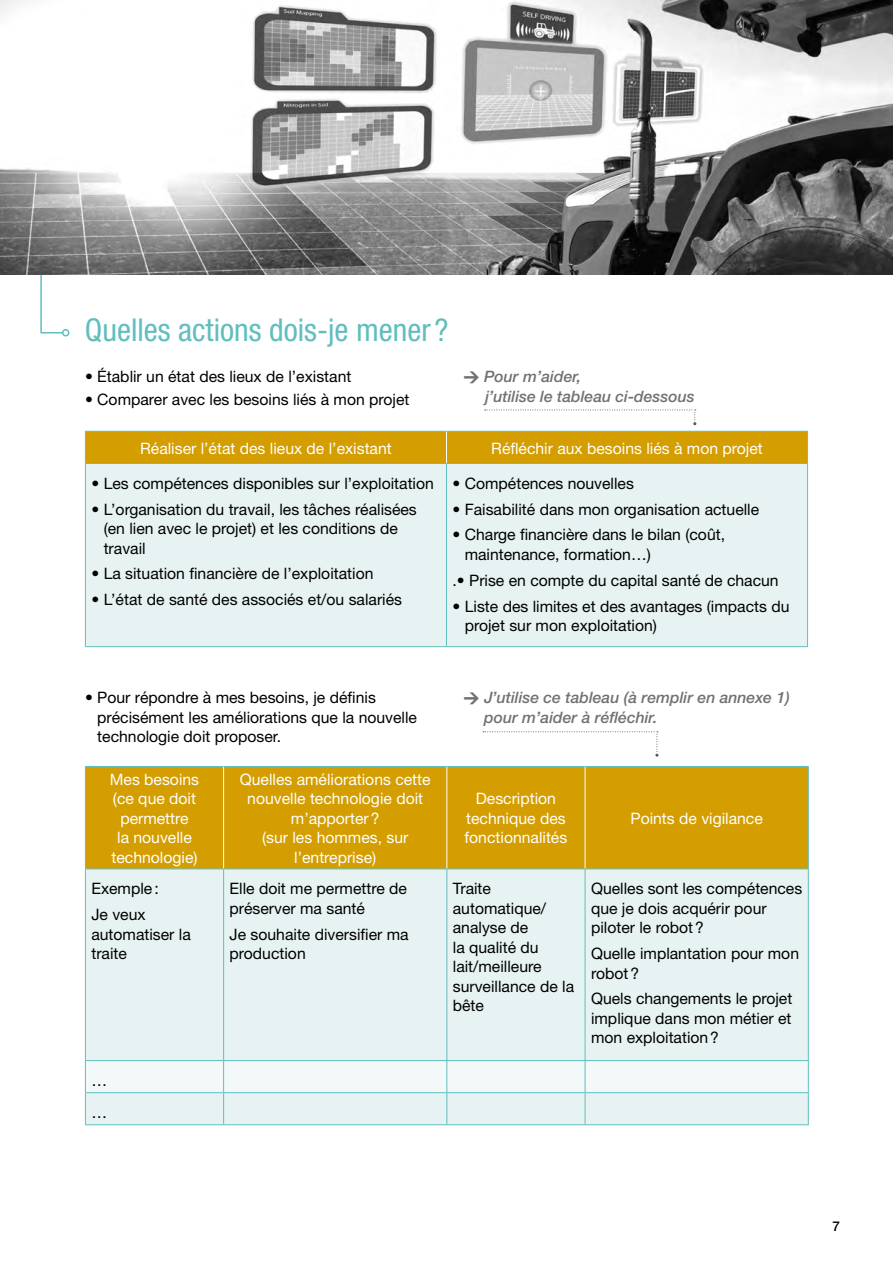
<style>
.page{position:relative;width:893px;height:1263px;background:#fff}
.page>*{position:absolute;margin:0;border:0;box-sizing:border-box;transform-origin:0 0}
.t1{font:condensed 31.5px "Helvetica Neue";color:#61bebe}
.t2{font:15.75px/19.5px "Helvetica Neue";color:#000}
.t3{font:15.75px/19.5px "Helvetica Neue";color:#fff;text-align:center}
.t4{font:italic 500 15.75px/19.5px "Helvetica Neue";color:#707172}
.t5{font:500 13.5px "Helvetica Neue";color:#000}
.s1{font-family:"DIN";font-weight:900;font-style:normal}
</style>
<div class="page">
<img style="left:0;top:0;width:893px;height:275px">
<div style="left:86px;top:432px;width:721px;height:31px;background:#d49d00"></div>
<div style="left:86px;top:464px;width:721px;height:182px;background:#e6f3f2"></div>
<hr style="left:85px;top:431px;width:361px;height:1px;background:#61bebe">
<hr style="left:85px;top:432px;width:1px;height:31px;background:#61bebe">
<hr style="left:446px;top:431px;width:362px;height:1px;background:#61bebe">
<hr style="left:446px;top:432px;width:1px;height:31px;background:#fff">
<hr style="left:85px;top:463px;width:361px;height:1px;background:#61bebe">
<hr style="left:85px;top:464px;width:1px;height:182px;background:#61bebe">
<hr style="left:446px;top:463px;width:362px;height:1px;background:#61bebe">
<hr style="left:446px;top:464px;width:1px;height:182px;background:#61bebe">
<hr style="left:807px;top:464px;width:1px;height:182px;background:#61bebe">
<hr style="left:85px;top:646px;width:361px;height:1px;background:#61bebe">
<hr style="left:446px;top:646px;width:362px;height:1px;background:#61bebe">
<hr style="left:807px;top:432px;width:1px;height:31px;background:#61bebe">
<div style="left:86px;top:767px;width:722px;height:101px;background:#d49d00"></div>
<div style="left:86px;top:869px;width:722px;height:255px;background:#e6f3f2"></div>
<div style="left:86px;top:1061px;width:722px;height:31px;background:#f3f9f9"></div>
<hr style="left:85px;top:766px;width:139px;height:1px;background:#61bebe">
<hr style="left:85px;top:767px;width:1px;height:101px;background:#61bebe">
<hr style="left:224px;top:766px;width:223px;height:1px;background:#61bebe">
<hr style="left:447px;top:766px;width:138px;height:1px;background:#61bebe">
<hr style="left:585px;top:766px;width:224px;height:1px;background:#61bebe">
<hr style="left:223px;top:767px;width:1px;height:101px;background:#fff">
<hr style="left:446px;top:767px;width:1px;height:101px;background:#fff">
<hr style="left:585px;top:767px;width:1px;height:101px;background:#fff">
<hr style="left:85px;top:868px;width:139px;height:1px;background:#61bebe">
<hr style="left:85px;top:869px;width:1px;height:191px;background:#61bebe">
<hr style="left:224px;top:868px;width:223px;height:1px;background:#61bebe">
<hr style="left:447px;top:868px;width:138px;height:1px;background:#61bebe">
<hr style="left:585px;top:868px;width:224px;height:1px;background:#61bebe">
<hr style="left:85px;top:1061px;width:1px;height:31px;background:#61bebe">
<hr style="left:85px;top:1093px;width:1px;height:31px;background:#61bebe">
<hr style="left:223px;top:869px;width:1px;height:191px;background:#61bebe">
<hr style="left:446px;top:869px;width:1px;height:191px;background:#61bebe">
<hr style="left:585px;top:869px;width:1px;height:191px;background:#61bebe">
<hr style="left:808px;top:869px;width:1px;height:191px;background:#61bebe">
<hr style="left:223px;top:1061px;width:1px;height:31px;background:#61bebe">
<hr style="left:446px;top:1061px;width:1px;height:31px;background:#61bebe">
<hr style="left:585px;top:1061px;width:1px;height:31px;background:#61bebe">
<hr style="left:808px;top:1061px;width:1px;height:31px;background:#61bebe">
<hr style="left:223px;top:1093px;width:1px;height:31px;background:#61bebe">
<hr style="left:446px;top:1093px;width:1px;height:31px;background:#61bebe">
<hr style="left:585px;top:1093px;width:1px;height:31px;background:#61bebe">
<hr style="left:808px;top:1093px;width:1px;height:31px;background:#61bebe">
<hr style="left:85px;top:1060px;width:139px;height:1px;background:#61bebe">
<hr style="left:224px;top:1060px;width:223px;height:1px;background:#61bebe">
<hr style="left:447px;top:1060px;width:138px;height:1px;background:#61bebe">
<hr style="left:585px;top:1060px;width:224px;height:1px;background:#61bebe">
<hr style="left:85px;top:1092px;width:139px;height:1px;background:#61bebe">
<hr style="left:224px;top:1092px;width:223px;height:1px;background:#61bebe">
<hr style="left:447px;top:1092px;width:138px;height:1px;background:#61bebe">
<hr style="left:585px;top:1092px;width:224px;height:1px;background:#61bebe">
<hr style="left:85px;top:1124px;width:139px;height:1px;background:#61bebe">
<hr style="left:224px;top:1124px;width:223px;height:1px;background:#61bebe">
<hr style="left:447px;top:1124px;width:138px;height:1px;background:#61bebe">
<hr style="left:585px;top:1124px;width:224px;height:1px;background:#61bebe">
<hr style="left:808px;top:767px;width:1px;height:101px;background:#61bebe">
<svg style="left:40px;top:274px;width:24px;height:60px"></svg>
<div style="left:62px;top:329px;width:7px;height:7px;border:2px solid #61bebe;border-radius:50%"></div>
<svg style="left:485px;top:410px;width:211px;height:15px"></svg>
<svg style="left:483px;top:731px;width:175px;height:26px"></svg>
<h1 class="t1" style="left:85px;top:311px;width:365px">Quelles actions dois-je mener ?</h1>
<p class="t2" style="left:85px;top:366px;width:268px">• Établir un état des lieux de l’existant</p>
<p class="t2" style="left:85px;top:390px;width:326px">• Comparer avec les besoins liés à mon projet</p>
<p class="t4" style="left:485px;top:367px;width:211px;text-indent:-22px"><span class="s1">&gt;</span> Pour m’aider,<br>j’utilise le tableau ci-dessous</p>
<p class="t3" style="left:140px;top:438px;width:253px">Réaliser l’état des lieux de l’existant</p>
<p class="t3" style="left:491px;top:438px;width:273px">Réfléchir aux besoins liés à mon projet</p>
<p class="t2" style="left:91px;top:473px;width:344px">• Les compétences disponibles sur l’exploitation</p>
<p class="t2" style="left:104px;top:499px;width:315px;text-indent:-12px">• L’organisation du travail, les tâches réalisées (en lien avec le projet) et les conditions de travail</p>
<p class="t2" style="left:91px;top:564px;width:284px">• La situation financière de l’exploitation</p>
<p class="t2" style="left:91px;top:590px;width:312px">• L’état de santé des associés et/ou salariés</p>
<p class="t2" style="left:452px;top:473px;width:183px">• Compétences nouvelles</p>
<p class="t2" style="left:452px;top:499px;width:308px">• Faisabilité dans mon organisation actuelle</p>
<p class="t2" style="left:465px;top:525px;width:262px;text-indent:-12px">• Charge financière dans le bilan (coût, maintenance, formation…)</p>
<p class="t2" style="left:452px;top:570px;width:328px">.• Prise en compte du capital santé de chacun</p>
<p class="t2" style="left:465px;top:596px;width:326px;text-indent:-12px">• Liste des limites et des avantages (impacts du projet sur mon exploitation)</p>
<p class="t2" style="left:97px;top:688px;width:321px;text-indent:-12px">• Pour répondre à mes besoins, je définis précisément les améliorations que la nouvelle technologie doit proposer.</p>
<p class="t3" style="left:110px;top:769px;width:91px">Mes besoins (ce que doit permettre<br>la nouvelle technologie)</p>
<p class="t3" style="left:240px;top:769px;width:192px">Quelles améliorations cette nouvelle technologie doit m’apporter?<br>(sur les hommes, sur l’entreprise)</p>
<p class="t2" style="left:91px;top:875px;width:69px;line-height:26px">Exemple:<br>Je veux</p>
<p class="t2" style="left:91px;top:924px;width:101px">automatiser la traite</p>
<p class="t2" style="left:230px;top:878px;width:179px">Elle doit me permettre de préserver ma santé</p>
<p class="t2" style="left:230px;top:924px;width:181px">Je souhaite diversifier ma production</p>
<p class="t2" style="left:91px;top:1064px;width:17px;line-height:32.1px">… …</p>
<p class="t4" style="left:484px;top:688px;width:307px;text-indent:-21px"><span class="s1">&gt;</span> J’utilise ce tableau (à remplir en annexe 1) pour m’aider à réfléchir.</p>
<p class="t3" style="left:465px;top:789px;width:104px">Description technique des fonctionnalités</p>
<p class="t3" style="left:630px;top:808px;width:134px">Points de vigilance</p>
<p class="t2" style="left:453px;top:878px;width:123px">Traite automatique/ analyse de<br>la qualité du lait/meilleure surveillance de la bête</p>
<p class="t2" style="left:591px;top:878px;width:213px">Quelles sont les compétences que je dois acquérir pour piloter le robot?</p>
<p class="t2" style="left:591px;top:943px;width:210px">Quelle implantation pour mon robot?</p>
<p class="t2" style="left:591px;top:989px;width:203px;text-align:justify">Quels changements le projet implique dans mon métier et mon exploitation?</p>
<p class="t5" style="left:832px;top:1218px;width:9px">7</p>
</div>
